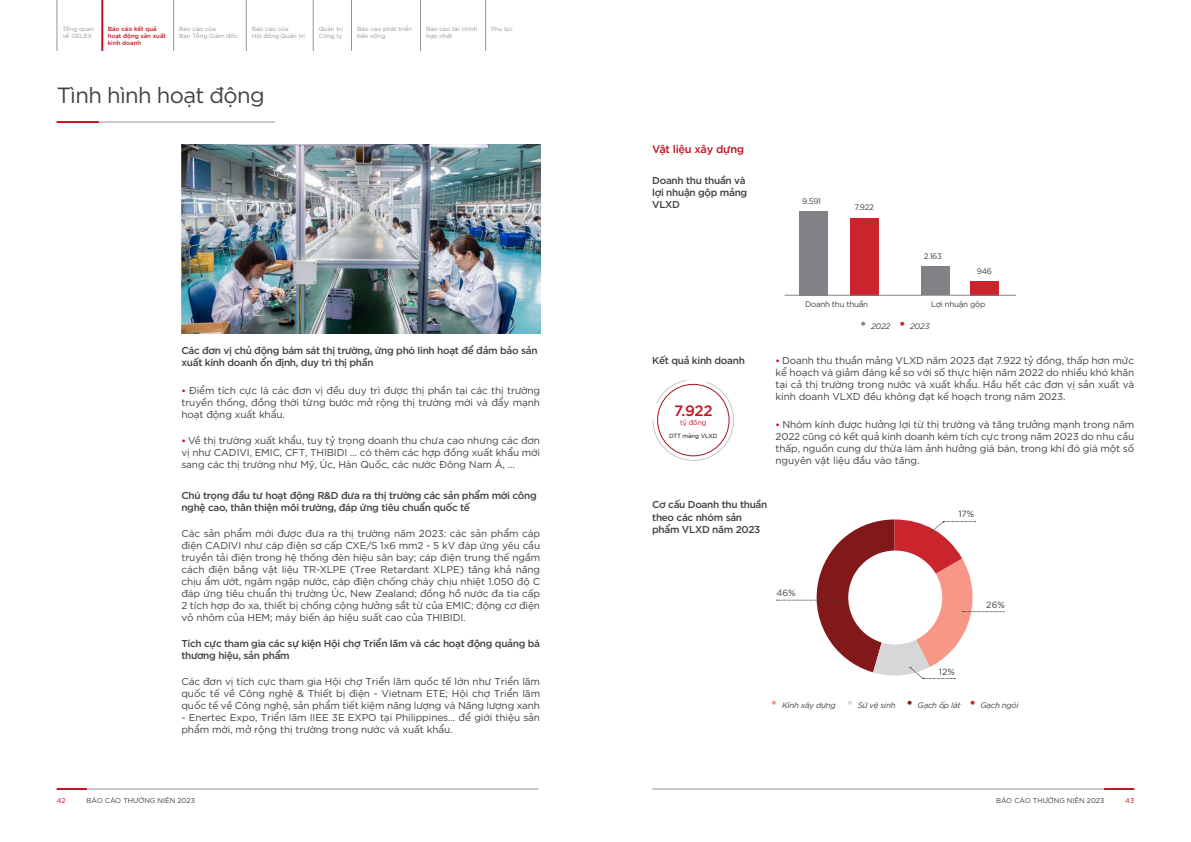
<style>
.page{position:relative;width:1191px;height:842px;background:#fff}
.page>*{position:absolute;margin:0;border:0;box-sizing:border-box;transform-origin:0 0}
.t1{font:22px "SVN Gotham";letter-spacing:-.03em;color:#414042}
.t2{font:15px "SVN Gotham";color:#c41425}
.t3{font:11px "SVN Gotham";letter-spacing:-.025em;color:#c41425}
.t4{font:10px/12px "SVN Gotham";letter-spacing:-.01em;color:#414042;text-align:justify}
.t5{font:10px/12px "SVN Gotham";letter-spacing:-.03em;color:#414042}
.t6{font:9px "SVN Gotham";color:#414042}
.t7{font:italic 8px "SVN Gotham";letter-spacing:-.03em;color:#414042}
.t8{font:8px "SVN Gotham";letter-spacing:-.03em;color:#414042}
.t9{font:7px "SVN Gotham";color:#414042}
.t10{font:7px "SVN Gotham";letter-spacing:-.02em;color:#c41425}
.t11{font:6px/7.2px "SVN Gotham";color:#939598}
.t12{font:6px/7.2px "SVN Gotham";color:#c41425}
.t13{font:6px "SVN Gotham";letter-spacing:-.02em;color:#000}
.s1{font-weight:700;font-size:9px;color:#c41425}
.s2{font-style:normal;font-size:15px;color:#808285}
.s3{font-style:normal;font-size:15px;color:#ca242c}
.s4{font-style:normal;font-size:15px;color:#f69788}
.s5{font-style:normal;font-size:15px;color:#d5d7d8}
.s6{font-style:normal;font-size:15px;color:#811819}
</style>
<div class="page">
<hr style="left:57px;top:0;width:1px;height:51px;background:#939598">
<hr style="left:101px;top:0;width:2px;height:51px;background:#c41425">
<hr style="left:173px;top:0;width:1px;height:51px;background:#939598">
<hr style="left:246px;top:0;width:1px;height:51px;background:#939598">
<hr style="left:313px;top:0;width:1px;height:51px;background:#939598">
<hr style="left:351px;top:0;width:1px;height:51px;background:#939598">
<hr style="left:420px;top:0;width:1px;height:51px;background:#939598">
<hr style="left:485px;top:0;width:1px;height:51px;background:#939598">
<hr style="left:57px;top:789px;width:482px;height:1px;background:#939598">
<hr style="left:57px;top:788px;width:30px;height:2px;background:#c41425">
<hr style="left:57px;top:122px;width:218px;height:1px;background:#939598">
<hr style="left:57px;top:121px;width:42px;height:2px;background:#c41425">
<img style="left:181px;top:144px;width:359px;height:189px">
<hr style="left:652px;top:789px;width:482px;height:1px;background:#939598">
<hr style="left:1104px;top:788px;width:30px;height:2px;background:#c41425">
<div style="left:799px;top:211px;width:29px;height:84px;background:#808285"></div>
<div style="left:920px;top:266px;width:29px;height:29px;background:#808285"></div>
<div style="left:850px;top:218px;width:28px;height:77px;background:#ca242c"></div>
<div style="left:970px;top:281px;width:28px;height:14px;background:#ca242c"></div>
<hr style="left:784px;top:295px;width:232px;height:1px;background:#808285">
<svg style="left:652px;top:380px;width:82px;height:81px"></svg>
<div style="left:657px;top:384px;width:72px;height:72px;border:1px solid #b00f1f;border-radius:50%"></div>
<svg style="left:776px;top:519px;width:228px;height:160px"></svg>
<p class="t11" style="left:62px;top:25px;width:33px">Tổng quan về GELEX</p>
<p class="t12" style="left:108px;top:25px;width:60px">Báo cáo kết quả hoạt động sản xuất kinh doanh</p>
<p class="t11" style="left:179px;top:25px;width:60px">Báo cáo của<br>Ban Tổng Giám đốc</p>
<p class="t11" style="left:252px;top:25px;width:55px">Báo cáo của<br>Hội đồng Quản trị</p>
<p class="t11" style="left:319px;top:25px;width:26px">Quản trị<br>Công ty</p>
<p class="t11" style="left:357px;top:25px;width:57px">Báo cáo phát triển bền vững</p>
<p class="t11" style="left:426px;top:25px;width:53px">Báo cáo tài chính hợp nhất</p>
<p class="t11" style="left:491px;top:25px;width:23px">Phụ lục</p>
<h1 class="t1" style="left:57px;top:79px;width:209px">Tình hình hoạt động</h1>
<p class="t5" style="left:181px;top:344px;width:358px">Các đơn vị chủ động bám sát thị trường, ứng phó linh hoạt để đảm bảo sản xuất kinh doanh ổn định, duy trì thị phần</p>
<p class="t4" style="left:181px;top:384px;width:360px"><span class="s1">•</span> Điểm tích cực là các đơn vị đều duy trì được thị phần tại các thị trường truyền thống, đồng thời từng bước mở rộng thị trường mới và đẩy mạnh hoạt động xuất khẩu.</p>
<p class="t4" style="left:181px;top:434px;width:360px"><span class="s1">•</span> Về thị trường xuất khẩu, tuy tỷ trọng doanh thu chưa cao nhưng các đơn vị như CADIVI, EMIC, CFT, THIBIDI … có thêm các hợp đồng xuất khẩu mới sang các thị trường như Mỹ, Úc, Hàn Quốc, các nước Đông Nam Á, …</p>
<p class="t5" style="left:181px;top:489px;width:357px">Chú trọng đầu tư hoạt động R&amp;D đưa ra thị trường các sản phẩm mới công nghệ cao, thân thiện môi trường, đáp ứng tiêu chuẩn quốc tế</p>
<p class="t4" style="left:181px;top:527px;width:360px">Các sản phẩm mới được đưa ra thị trường năm 2023: các sản phẩm cáp điện CADIVI như cáp điện sơ cấp CXE/S 1x6 mm2 - 5 kV đáp ứng yêu cầu truyền tải điện trong hệ thống đèn hiệu sân bay; cáp điện trung thế ngầm cách điện bằng vật liệu TR-XLPE (Tree Retardant XLPE) tăng khả năng chịu ẩm ướt, ngâm ngập nước, cáp điện chống cháy chịu nhiệt 1.050 độ C đáp ứng tiêu chuẩn thị trường Úc, New Zealand; đồng hồ nước đa tia cấp 2 tích hợp đo xa, thiết bị chống cộng hưởng sắt từ của EMIC; động cơ điện vỏ nhôm của HEM; máy biến áp hiệu suất cao của THIBIDI.</p>
<p class="t5" style="left:181px;top:637px;width:360px">Tích cực tham gia các sự kiện Hội chợ Triển lãm và các hoạt động quảng bá thương hiệu, sản phẩm</p>
<p class="t4" style="left:181px;top:675px;width:360px">Các đơn vị tích cực tham gia Hội chợ Triển lãm quốc tế lớn như Triển lãm quốc tế về Công nghệ &amp; Thiết bị điện - Vietnam ETE; Hội chợ Triển lãm quốc tế về Công nghệ, sản phẩm tiết kiệm năng lượng và Năng lượng xanh</p>
<p class="t4" style="left:181px;top:711px;width:360px">- Enertec Expo, Triển lãm IIEE 3E EXPO tại Philippines… để giới thiệu sản phẩm mới, mở rộng thị trường trong nước và xuất khẩu.</p>
<p class="t10" style="left:57px;top:796px;width:10px">42</p>
<p class="t9" style="left:87px;top:796px;width:110px">BÁO CÁO THƯỜNG NIÊN 2023</p>
<p class="t3" style="left:652px;top:141px;width:94px">Vật liệu xây dựng</p>
<p class="t5" style="left:652px;top:173px;width:97px">Doanh thu thuần và lợi nhuận gộp mảng<br>VLXD</p>
<p class="t8" style="left:802px;top:195px;width:20px">9.591</p>
<p class="t8" style="left:854px;top:202px;width:21px">7.922</p>
<p class="t5" style="left:652px;top:354px;width:94px">Kết quả kinh doanh</p>
<h2 class="t2" style="left:674px;top:399px;width:40px">7.922</h2>
<p class="t10" style="left:680px;top:418px;width:28px">tỷ đồng</p>
<p class="t13" style="left:669px;top:432px;width:50px">DTT mảng VLXD</p>
<p class="t8" style="left:923px;top:251px;width:20px">2.163</p>
<p class="t8" style="left:976px;top:265px;width:17px">946</p>
<p class="t8" style="left:805px;top:299px;width:65px">Doanh thu thuần</p>
<p class="t8" style="left:931px;top:299px;width:56px">Lợi nhuận gộp</p>
<p class="t7" style="left:859px;top:321px;width:71px"><span class="s2">•</span> 2022 <span class="s3">•</span> 2023</p>
<p class="t4" style="left:775px;top:354px;width:360px"><span class="s1">•</span> Doanh thu thuần mảng VLXD năm 2023 đạt 7.922 tỷ đồng, thấp hơn mức kể hoạch và giảm đáng kể so với số thực hiện năm 2022 do nhiều khó khăn tại cả thị trường trong nước và xuất khẩu. Hầu hết các đơn vị sản xuất và kinh doanh VLXD đều không đạt kế hoạch trong năm 2023.</p>
<p class="t4" style="left:775px;top:418px;width:360px"><span class="s1">•</span> Nhóm kính được hưởng lợi từ thị trường và tăng trưởng mạnh trong năm 2022 cũng có kết quả kinh doanh kém tích cực trong năm 2023 do nhu cầu thấp, nguồn cung dư thừa làm ảnh hưởng giá bán, trong khí đó giá một số nguyên vật liệu đầu vào tăng.</p>
<p class="t5" style="left:652px;top:498px;width:117px">Cơ cấu Doanh thu thuần theo các nhóm sản phẩm VLXD năm 2023</p>
<p class="t6" style="left:958px;top:507px;width:18px">17%</p>
<p class="t6" style="left:776px;top:586px;width:21px">46%</p>
<p class="t6" style="left:986px;top:598px;width:20px">26%</p>
<p class="t6" style="left:938px;top:665px;width:18px">12%</p>
<p class="t7" style="left:770px;top:699px;width:249px"><span class="s4">•</span> Kính xây dựng <span class="s5">•</span> Sứ vệ sinh <span class="s6">•</span> Gạch ốp lát <span class="s3">•</span> Gạch ngói</p>
<p class="t9" style="left:996px;top:796px;width:110px">BÁO CÁO THƯỜNG NIÊN 2023</p>
<p class="t10" style="left:1125px;top:796px;width:10px">43</p>
</div>
